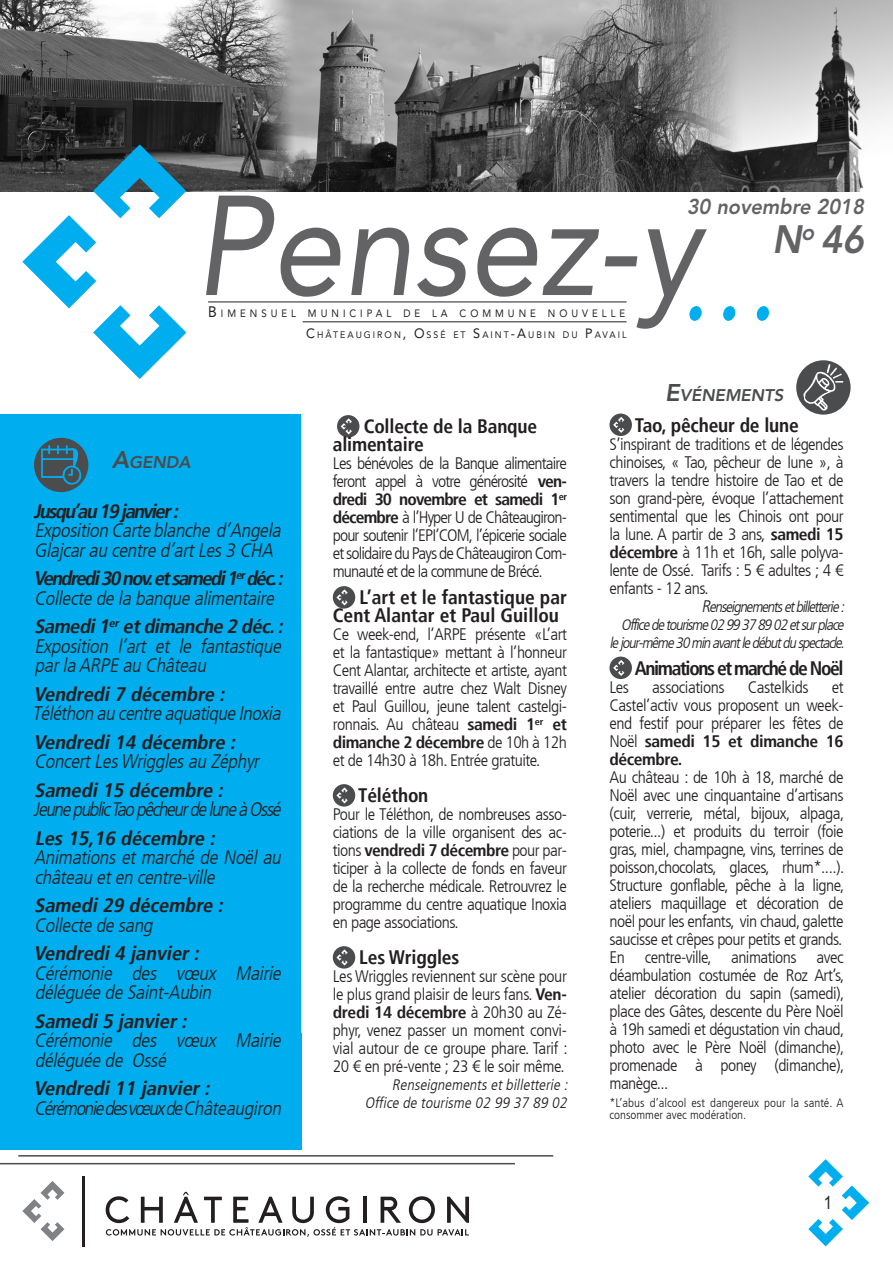
<style>
.page{position:relative;width:893px;height:1263px;background:#fff}
.page>*{position:absolute;margin:0;border:0;box-sizing:border-box;transform-origin:0 0}
.t1{font:italic 140.4px "Avenir LT Std";color:#636366;scale:.91 1}
.t2{font:italic 800 39.3px "Avenir LT Std";color:#636366;scale:.93 1}
.t3{font:italic 800 21.45px "Avenir LT Std";color:#636366;scale:.93 1}
.Contact{font:italic 300 condensed 19.5px/19.5px "Frutiger";color:#231f20;scale:1.07 1}
.Contact-2{font:italic 700 condensed 19.5px "Frutiger";letter-spacing:-.01em;color:#231f20;scale:1.07 1}
.Contact-3{font:700 condensed 19.5px/18px "Frutiger";letter-spacing:-.01em;color:#231f20}
.Contact-4{font:700 condensed 19.5px "Frutiger";letter-spacing:-.07em;color:#231f20}
.t4{font:18px "Arial Narrow";color:#231f20}
.t5{font:italic 800 16.8px "Avenir LT Std";color:#4b4c4d}
.Contact-5{font:300 condensed 16.65px/18px "Frutiger";letter-spacing:-.03em;color:#231f20;text-align:justify;scale:1.06 1}
.Contact-6{font:italic 300 condensed 15.15px/18px "Frutiger";color:#231f20;text-align:right;scale:1.06 1}
.Contact-7{font:300 condensed 12.15px/12px "Frutiger";color:#231f20;scale:1.06 1}
.t6{font:10.65px "Avenir LT Std";letter-spacing:.415em;color:#231f20;scale:.91 1}
.t7{font:9.45px "Avenir LT Std";letter-spacing:.23em;color:#231f20;scale:.94 1}
.s1{font-size:15.15px}
.s2{font-size:13.5px}
.s3{font-size:24px}
.s4{font-weight:700}
.s5{font-size:16.65px}
</style>
<div class="page">
<svg style="left:808px;top:1159px;width:61px;height:87px"></svg>
<div style="left:0;top:415px;width:301px;height:735px;background:#00aeef"></div>
<img style="left:0;top:0;width:893px;height:191px">
<hr style="left:208px;top:302px;width:418px;height:1px;background:#231f20">
<svg style="left:22px;top:144px;width:164px;height:235px"></svg>
<svg style="left:689px;top:306px;width:80px;height:15px"></svg>
<hr style="left:303px;top:321px;width:323px;height:1px;background:#231f20">
<hr style="left:83px;top:1176px;width:2px;height:70px;background:#231f20">
<svg style="left:22px;top:1181px;width:42px;height:60px"></svg>
<svg style="left:106px;top:1192px;width:363px;height:45px"></svg>
<hr style="left:18px;top:1155px;width:535px;height:1px;background:#4b4c4d">
<hr style="left:0;top:1163px;width:515px;height:1px;background:#4b4c4d">
<svg style="left:796px;top:360px;width:55px;height:55px"></svg>
<svg style="left:34px;top:438px;width:54px;height:54px"></svg>
<svg style="left:337px;top:415px;width:22px;height:23px"></svg>
<svg style="left:333px;top:586px;width:22px;height:23px"></svg>
<svg style="left:333px;top:784px;width:22px;height:23px"></svg>
<svg style="left:333px;top:946px;width:22px;height:23px"></svg>
<svg style="left:609px;top:414px;width:23px;height:22px"></svg>
<svg style="left:609px;top:657px;width:23px;height:22px"></svg>
<p class="t1" style="left:195px;top:165px;width:556px">Pensez-y</p>
<p class="t3" style="left:687px;top:193px;width:197px">30 novembre 2018</p>
<p class="t2" style="left:772px;top:216px;width:109px">N<sup>o</sup> 46</p>
<p class="t6" style="left:208px;top:307px;width:460px"><span class="s1">B</span>IMENSUEL MUNICIPAL DE LA COMMUNE NOUVELLE</p>
<p class="t7" style="left:306px;top:329px;width:342px"><span class="s2">C</span>HÂTEAUGIRON<span class="s2">, O</span> SSÉ ET <span class="s2">S</span> AINT<span class="s2">-A</span>UB IN DU <span class="s2">P</span> AVAIL</p>
<p class="t5" style="left:112px;top:452px;width:80px"><span class="s3">A</span>GENDA</p>
<p class="Contact-2" style="left:34px;top:499px;width:140px">Jusqu’au19janvier:</p>
<p class="Contact" style="left:34px;top:521px;width:236px">Exposition Carte blanche d’Angela<br>Glajcarau centre d’artLes3 CHA</p>
<p class="Contact-2" style="left:34px;top:567px;width:238px">Vendredi30nov.etsamedi1<sup>er</sup>déc.:</p>
<p class="Contact" style="left:34px;top:588px;width:230px">Collecte de la banque alimentaire</p>
<p class="Contact-2" style="left:34px;top:615px;width:238px">Samedi1<sup>er</sup> etdimanche 2 déc.:</p>
<p class="Contact" style="left:34px;top:636px;width:236px">Exposition l’art et le fantastique parla ARPE au Château</p>
<p class="Contact-2" style="left:34px;top:682px;width:184px">Vendredi7 décembre :</p>
<p class="Contact" style="left:32px;top:704px;width:237px">Téléthon au centreaquatiqueInoxia</p>
<p class="Contact-2" style="left:34px;top:730px;width:194px">Vendredi14 décembre :</p>
<p class="Contact" style="left:34px;top:752px;width:216px">ConcertLesWrigglesau Zéphyr</p>
<p class="Contact-2" style="left:34px;top:778px;width:182px">Samedi15 décembre :</p>
<p class="Contact" style="left:33px;top:800px;width:237px">JeunepublicTaopêcheurdeluneàOssé</p>
<p class="Contact-2" style="left:35px;top:826px;width:174px">Les 15,16 décembre :</p>
<p class="Contact" style="left:34px;top:848px;width:236px">Animations et marché de Noël au château eten centre-ville</p>
<p class="Contact-2" style="left:34px;top:894px;width:182px">Samedi29 décembre :</p>
<p class="Contact" style="left:34px;top:915px;width:116px">Collecte de sang</p>
<p class="Contact-2" style="left:34px;top:942px;width:160px">Vendredi4 janvier:</p>
<p class="Contact" style="left:34px;top:963px;width:236px">Cérémonie des vœux Mairie déléguée de Saint-Aubin</p>
<p class="Contact-2" style="left:34px;top:1009px;width:148px">Samedi5 janvier:</p>
<p class="Contact" style="left:34px;top:1031px;width:236px">Cérémonie des vœux Mairie déléguée de Ossé</p>
<p class="Contact-2" style="left:34px;top:1077px;width:170px">Vendredi11 janvier:</p>
<p class="Contact" style="left:34px;top:1098px;width:236px">CérémoniedesvœuxdeChâteaugiron</p>
<p class="Contact-3" style="left:333px;top:418px;width:206px;text-indent:31px">Collecte de la Banque alimentaire</p>
<p class="Contact-5" style="left:333px;top:455px;width:222px">Les bénévoles de la Banque alimentaire feront appel à votre générosité <span class="s4">ven&shy;dredi 30 novembre et samedi 1</span><sup>er </sup><span class="s4">décembre</span> à l’Hyper U de Châteaugiron&shy;pour soutenir l’EPI’COM, l’épicerie sociale et solidaire du Pays de Châteaugiron Com&shy;munauté et de la commune de Brécé.</p>
<p class="Contact-3" style="left:333px;top:589px;width:236px;text-indent:27px">L’art et le fantastique par<br>Cent Alantar et Paul Guillou</p>
<p class="Contact-5" style="left:333px;top:626px;width:222px">Ce week-end, l’ARPE présente «L’art et la fantastique» mettant à l’honneur Cent Alantar, architecte et artiste, ayant travaillé entre autre chez Walt Disney et Paul Guillou, jeune talent castelgi&shy;ronnais. Au château <span class="s4">samedi 1</span><sup>er</sup> <span class="s4">et dimanche 2 décembre</span> de 10h à 12h et de 14h30 à 18h. Entrée gratuite.</p>
<p class="Contact-3" style="left:358px;top:787px;width:72px">Téléthon</p>
<p class="Contact-5" style="left:333px;top:806px;width:222px">Pour le Téléthon, de nombreuses asso&shy;ciations de la ville organisent des ac&shy;tions <span class="s4">vendredi 7 décembre</span> pour par&shy;ticiper à la collecte de fonds en faveur de la recherche médicale. Retrouvrez le programme du centre aquatique Inoxia en page associations.</p>
<p class="Contact-3" style="left:359px;top:949px;width:102px">Les Wriggles</p>
<p class="Contact-5" style="left:333px;top:968px;width:223px">Les Wriggles reviennent sur scène pour le plus grand plaisir de leurs fans. <span class="s4">Ven&shy;dredi 14 décembre</span> à 20h30 au Zé&shy;phyr, venez passer un moment convi&shy;vial autour de ce groupe phare. Tarif :<br>20 € en pré-vente ; 23 € le soir même.</p>
<p class="Contact-6" style="left:392px;top:1076px;width:170px">Renseignementsetbilletterie :</p>
<p class="Contact-6" style="left:365px;top:1094px;width:195px">Office de tourisme 02 99 37 89 02</p>
<p class="t5" style="left:665px;top:385px;width:120px"><span class="s3">E</span>VÉNEMENTS</p>
<p class="Contact-3" style="left:635px;top:416px;width:165px">Tao, pêcheur de lune</p>
<p class="Contact-5" style="left:609px;top:435px;width:222px">S’inspirant de traditions et de légendes chinoises, « Tao, pêcheur de lune », à travers la tendre histoire de Tao et de son grand-père, évoque l’attachement sentimental que les Chinois ont pour la lune. A partir de 3 ans, <span class="s4">samedi 15 décembre</span> à 11h et 16h, salle polyva&shy;lente de Ossé. Tarifs : 5 € adultes ; 4 € enfants - 12 ans.</p>
<p class="Contact-6" style="left:701px;top:598px;width:139px"><span class="s5">R</span>enseignementsetbilletterie:</p>
<p class="Contact-6" style="left:609px;top:616px;width:226px">Officedetourisme0299378902etsurplace lejour-même30minavantledébutduspectacle.</p>
<p class="Contact-4" style="left:635px;top:656px;width:210px">Animations et marché de Noël</p>
<p class="Contact-5" style="left:609px;top:678px;width:20px">Les</p>
<p class="Contact-5" style="left:652px;top:678px;width:70px">associations</p>
<p class="Contact-5" style="left:748px;top:678px;width:59px">Castelkids</p>
<p class="Contact-5" style="left:609px;top:678px;width:222px;text-indent:222px">et Castel’activ vous proposent un week&shy;end festif pour préparer les fêtes de Noël <span class="s4">samedi 15 et dimanche 16 décembre.</span></p>
<p class="Contact-5" style="left:609px;top:768px;width:223px">Au château : de 10h à 18, marché de Noël avec une cinquantaine d’artisans (cuir, verrerie, métal, bijoux, alpaga, poterie...) et produits du terroir (foie gras, miel, champagne, vins, terrines de poisson,chocolats, glaces, rhum*....).<br>Structure gonflable, pêche à la ligne, ateliers maquillage et décoration de noël pour les enfants, vin chaud, galette saucisse et crêpes pour petits et grands.</p>
<p class="Contact-5" style="left:609px;top:948px;width:223px">En centre-ville, animations avec déambulation costumée de Roz Art’s, atelier décoration du sapin (samedi), place des Gâtes, descente du Père Noël à 19h samedi et dégustation vin chaud, photo avec le Père Noël (dimanche), promenade à poney (dimanche), manège...</p>
<p class="Contact-7" style="left:609px;top:1097px;width:222px">*L’abus d’alcool est dangereux pour la santé. A consommer avec modération.</p>
<p class="t4" style="left:824px;top:1190px;width:10px">1</p>
</div>
